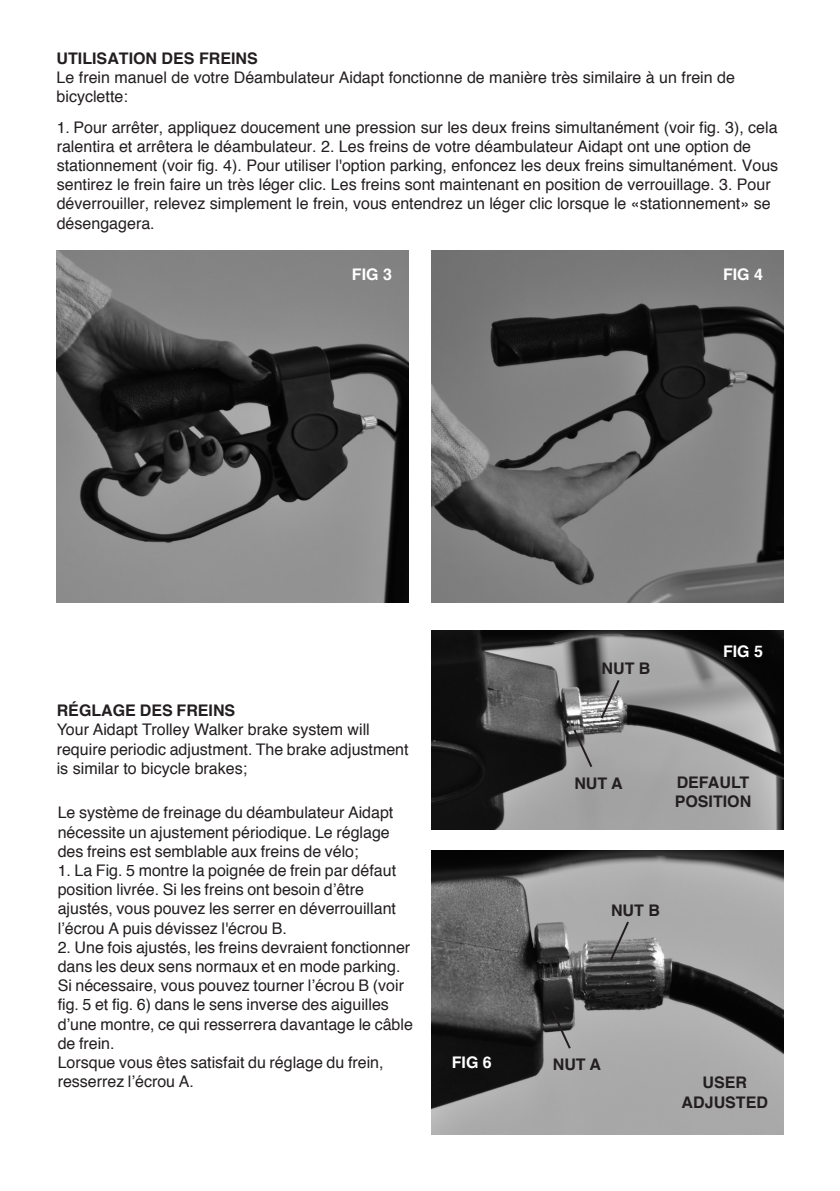
<style>
.page{position:relative;width:840px;height:1191px;background:#fff}
.page>*{position:absolute;margin:0;border:0;box-sizing:border-box;transform-origin:0 0}
.t1{font:16px/19.2px "Helvetica";color:#231f20}
.t2{font:700 16px "Helvetica";color:#231f20}
.t3{font:700 16px "Helvetica";color:#fff}
.s1{font-weight:700}
</style>
<div class="page">
<img style="left:431px;top:850px;width:351px;height:284px">
<img style="left:431px;top:630px;width:351px;height:199px">
<img style="left:57px;top:251px;width:351px;height:351px">
<img style="left:431px;top:251px;width:351px;height:351px">
<svg style="left:571px;top:727px;width:22px;height:42px"></svg>
<svg style="left:550px;top:1008px;width:22px;height:42px"></svg>
<svg style="left:598px;top:677px;width:23px;height:43px"></svg>
<svg style="left:608px;top:919px;width:22px;height:43px"></svg>
<p class="t1" style="left:57px;top:49px;width:679px"><span class="s1">UTILISATION DES FREINS<br></span>Le frein manuel de votre Déambulateur Aidapt fonctionne de manière très similaire à un frein de bicyclette:</p>
<p class="t1" style="left:57px;top:118px;width:722px">1. Pour arrêter, appliquez doucement une pression sur les deux freins simultanément (voir fig. 3), cela ralentira et arrêtera le déambulateur. 2. Les freins de votre déambulateur Aidapt ont une option de stationnement (voir fig. 4). Pour utiliser l'option parking, enfoncez les deux freins simultanément. Vous sentirez le frein faire un très léger clic. Les freins sont maintenant en position de verrouillage. 3. Pour déverrouiller, relevez simplement le frein, vous entendrez un léger clic lorsque le «stationnement» se désengagera.</p>
<p class="t3" style="left:351px;top:261px;width:42px">FIG 3</p>
<p class="t3" style="left:722px;top:261px;width:42px">FIG 4</p>
<p class="t1" style="left:57px;top:701px;width:353px"><span class="s1">RÉGLAGE DES FREINS<br></span>Your Aidapt Trolley Walker brake system will require periodic adjustment. The brake adjustment is similar to bicycle brakes;</p>
<p class="t1" style="left:58px;top:803px;width:337px">Le système de freinage du déambulateur Aidapt nécessite un ajustement périodique. Le réglage des freins est semblable aux freins de vélo;</p>
<p class="t1" style="left:58px;top:861px;width:340px">1. La Fig. 5 montre la poignée de frein par défaut position livrée. Si les freins ont besoin d’être ajustés, vous pouvez les serrer en déverrouillant l’écrou A puis dévissez l'écrou B.</p>
<p class="t1" style="left:58px;top:938px;width:356px">2. Une fois ajustés, les freins devraient fonctionner dans les deux sens normaux et en mode parking.<br>Si nécessaire, vous pouvez tourner l’écrou B (voir fig. 5 et fig. 6) dans le sens inverse des aiguilles d’une montre, ce qui resserrera davantage le câble de frein.<br>Lorsque vous êtes satisfait du réglage du frein, resserrez l’écrou A.</p>
<p class="t3" style="left:451px;top:1049px;width:42px">FIG 6</p>
<p class="t2" style="left:601px;top:656px;width:50px">NUT B</p>
<p class="t3" style="left:722px;top:638px;width:42px">FIG 5</p>
<p class="t2" style="left:574px;top:770px;width:50px">NUT A</p>
<p class="t2" style="left:676px;top:769px;width:74px">DEFAULT</p>
<p class="t2" style="left:674px;top:788px;width:78px">POSITION</p>
<p class="t2" style="left:610px;top:897px;width:50px">NUT B</p>
<p class="t2" style="left:552px;top:1051px;width:50px">NUT A</p>
<p class="t2" style="left:702px;top:1069px;width:46px">USER</p>
<p class="t2" style="left:681px;top:1089px;width:88px">ADJUSTED</p>
</div>
